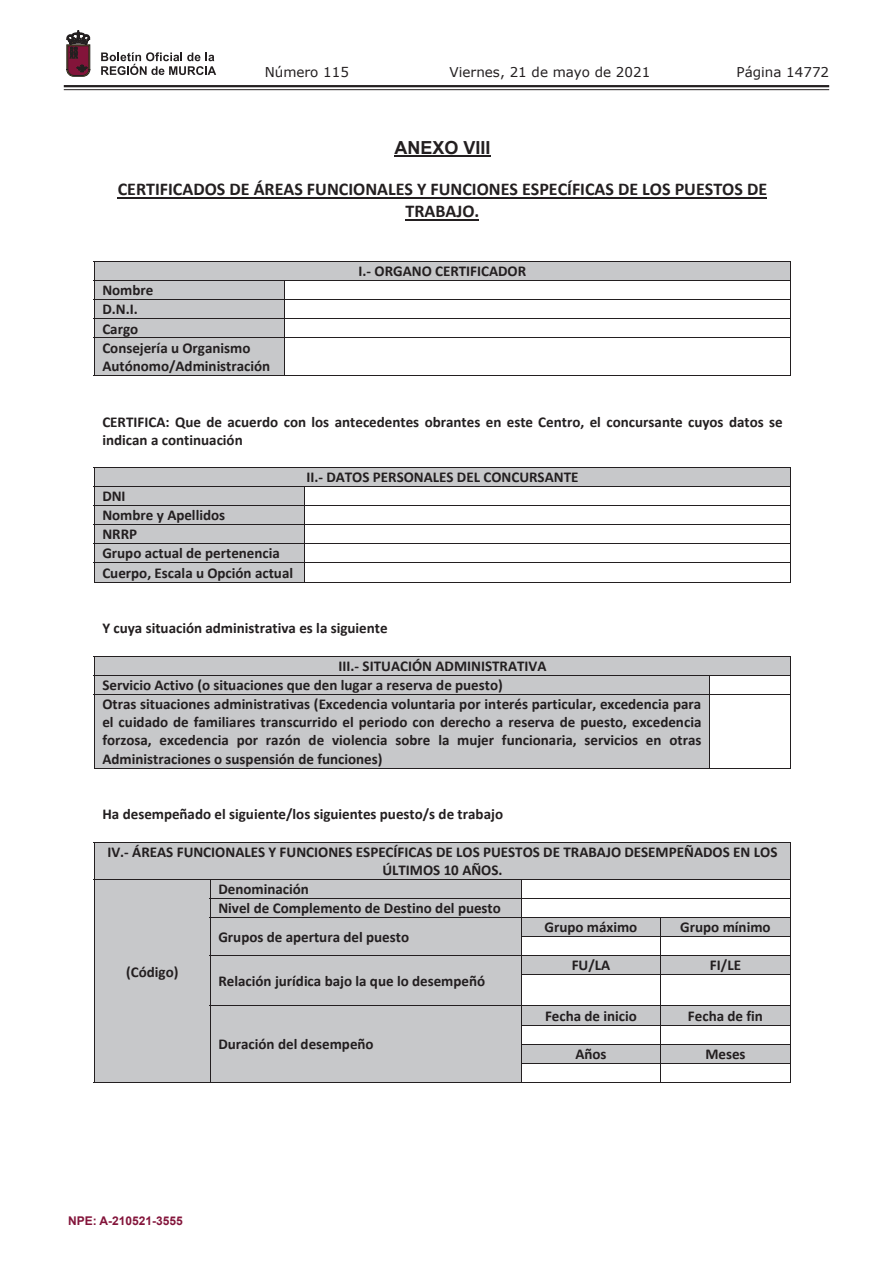
<style>
.page{position:relative;width:893px;height:1263px;background:#fff}
.page>*{position:absolute;margin:0;border:0;box-sizing:border-box;transform-origin:0 0}
.t1{font:700 18px/21.9px "Calibri";color:#231f20;text-align:center}
.t2{font:700 18px "Arial";color:#231f20}
.t3{font:700 15px/19px "Calibri";color:#231f20}
.t4{font:13.5px "Verdana";color:#231f20}
.t5{font:700 12px "Arial";color:#83143a}
</style>
<div class="page">
<hr style="left:64px;top:85px;width:765px;height:2px;background:#231f20">
<hr style="left:64px;top:89px;width:765px;height:1px;background:#231f20">
<svg style="left:101px;top:52px;width:115px;height:23px"></svg>
<svg style="left:67px;top:31px;width:23px;height:45px"></svg>
<hr style="left:394px;top:155px;width:96px;height:2px;background:#231f20">
<hr style="left:118px;top:197px;width:649px;height:1px;background:#231f20">
<hr style="left:405px;top:219px;width:74px;height:1px;background:#231f20">
<div style="left:95px;top:262px;width:695px;height:18px;background:#c7c8ca"></div>
<hr style="left:94px;top:261px;width:697px;height:1px;background:#231f20">
<div style="left:95px;top:281px;width:189px;height:18px;background:#c7c8ca"></div>
<hr style="left:94px;top:280px;width:697px;height:1px;background:#231f20">
<div style="left:95px;top:300px;width:189px;height:18px;background:#c7c8ca"></div>
<hr style="left:94px;top:299px;width:697px;height:1px;background:#231f20">
<div style="left:95px;top:319px;width:189px;height:19px;background:#c7c8ca"></div>
<hr style="left:94px;top:318px;width:697px;height:1px;background:#231f20">
<svg style="left:94px;top:262px;width:1px;height:76px"></svg>
<svg style="left:284px;top:281px;width:1px;height:57px"></svg>
<svg style="left:790px;top:262px;width:1px;height:76px"></svg>
<div style="left:95px;top:338px;width:189px;height:37px;background:#c7c8ca"></div>
<hr style="left:94px;top:338px;width:697px;height:1px;background:#231f20">
<hr style="left:94px;top:338px;width:1px;height:38px;background:#231f20">
<hr style="left:94px;top:375px;width:190px;height:1px;background:#231f20">
<hr style="left:284px;top:338px;width:1px;height:38px;background:#231f20">
<hr style="left:285px;top:375px;width:505px;height:1px;background:#231f20">
<hr style="left:790px;top:338px;width:1px;height:38px;background:#231f20">
<div style="left:95px;top:468px;width:695px;height:18px;background:#c7c8ca"></div>
<hr style="left:94px;top:467px;width:697px;height:1px;background:#231f20">
<div style="left:95px;top:487px;width:209px;height:18px;background:#c7c8ca"></div>
<hr style="left:94px;top:486px;width:697px;height:1px;background:#231f20">
<div style="left:95px;top:506px;width:209px;height:18px;background:#c7c8ca"></div>
<hr style="left:94px;top:505px;width:697px;height:1px;background:#231f20">
<div style="left:95px;top:525px;width:209px;height:18px;background:#c7c8ca"></div>
<hr style="left:94px;top:524px;width:697px;height:1px;background:#231f20">
<div style="left:95px;top:544px;width:209px;height:19px;background:#c7c8ca"></div>
<hr style="left:94px;top:543px;width:697px;height:1px;background:#231f20">
<div style="left:95px;top:563px;width:209px;height:19px;background:#c7c8ca"></div>
<hr style="left:94px;top:563px;width:697px;height:1px;background:#231f20">
<svg style="left:94px;top:468px;width:1px;height:114px"></svg>
<hr style="left:94px;top:582px;width:210px;height:1px;background:#231f20">
<svg style="left:304px;top:487px;width:1px;height:95px"></svg>
<hr style="left:305px;top:582px;width:485px;height:1px;background:#231f20">
<svg style="left:790px;top:468px;width:1px;height:115px"></svg>
<div style="left:102px;top:656px;width:681px;height:19px;background:#c7c8ca"></div>
<hr style="left:94px;top:656px;width:697px;height:1px;background:#231f20">
<div style="left:95px;top:675px;width:614px;height:19px;background:#c7c8ca"></div>
<hr style="left:94px;top:675px;width:697px;height:1px;background:#231f20">
<svg style="left:94px;top:657px;width:1px;height:37px"></svg>
<svg style="left:709px;top:676px;width:1px;height:18px"></svg>
<svg style="left:790px;top:657px;width:1px;height:37px"></svg>
<div style="left:95px;top:694px;width:614px;height:74px;background:#c7c8ca"></div>
<hr style="left:94px;top:694px;width:697px;height:1px;background:#231f20">
<hr style="left:94px;top:694px;width:1px;height:74px;background:#231f20">
<hr style="left:94px;top:768px;width:615px;height:1px;background:#231f20">
<hr style="left:709px;top:694px;width:1px;height:74px;background:#231f20">
<hr style="left:710px;top:768px;width:80px;height:1px;background:#231f20">
<hr style="left:790px;top:694px;width:1px;height:74px;background:#231f20">
<div style="left:102px;top:842px;width:681px;height:19px;background:#c7c8ca"></div>
<div style="left:102px;top:861px;width:681px;height:18px;background:#c7c8ca"></div>
<hr style="left:94px;top:842px;width:697px;height:1px;background:#231f20">
<hr style="left:94px;top:842px;width:1px;height:37px;background:#231f20">
<hr style="left:790px;top:842px;width:1px;height:37px;background:#231f20">
<div style="left:95px;top:880px;width:115px;height:202px;background:#c7c8ca"></div>
<div style="left:211px;top:880px;width:310px;height:18px;background:#c7c8ca"></div>
<hr style="left:94px;top:879px;width:697px;height:1px;background:#231f20">
<div style="left:211px;top:899px;width:310px;height:18px;background:#c7c8ca"></div>
<hr style="left:210px;top:898px;width:581px;height:1px;background:#231f20">
<div style="left:211px;top:918px;width:310px;height:37px;background:#c7c8ca"></div>
<div style="left:522px;top:918px;width:138px;height:18px;background:#c7c8ca"></div>
<div style="left:661px;top:918px;width:129px;height:18px;background:#c7c8ca"></div>
<hr style="left:210px;top:917px;width:581px;height:1px;background:#231f20">
<hr style="left:521px;top:936px;width:270px;height:1px;background:#231f20">
<div style="left:211px;top:956px;width:310px;height:49px;background:#c7c8ca"></div>
<div style="left:522px;top:956px;width:138px;height:18px;background:#c7c8ca"></div>
<div style="left:661px;top:956px;width:129px;height:18px;background:#c7c8ca"></div>
<hr style="left:210px;top:955px;width:581px;height:1px;background:#231f20">
<svg style="left:521px;top:880px;width:1px;height:94px"></svg>
<svg style="left:660px;top:918px;width:1px;height:56px"></svg>
<svg style="left:790px;top:880px;width:1px;height:94px"></svg>
<svg style="left:94px;top:880px;width:1px;height:95px"></svg>
<svg style="left:210px;top:880px;width:1px;height:95px"></svg>
<hr style="left:521px;top:974px;width:270px;height:1px;background:#231f20">
<hr style="left:94px;top:975px;width:1px;height:30px;background:#231f20">
<hr style="left:210px;top:975px;width:1px;height:30px;background:#231f20">
<hr style="left:521px;top:975px;width:1px;height:30px;background:#231f20">
<hr style="left:660px;top:975px;width:1px;height:30px;background:#231f20">
<hr style="left:790px;top:975px;width:1px;height:30px;background:#231f20">
<div style="left:211px;top:1006px;width:310px;height:76px;background:#c7c8ca"></div>
<div style="left:522px;top:1006px;width:138px;height:19px;background:#c7c8ca"></div>
<div style="left:661px;top:1006px;width:129px;height:19px;background:#c7c8ca"></div>
<hr style="left:210px;top:1005px;width:581px;height:1px;background:#231f20">
<hr style="left:521px;top:1025px;width:270px;height:1px;background:#231f20">
<div style="left:522px;top:1044px;width:138px;height:19px;background:#c7c8ca"></div>
<div style="left:661px;top:1044px;width:129px;height:19px;background:#c7c8ca"></div>
<hr style="left:521px;top:1044px;width:270px;height:1px;background:#231f20">
<hr style="left:521px;top:1063px;width:270px;height:1px;background:#231f20">
<svg style="left:94px;top:1005px;width:1px;height:77px"></svg>
<hr style="left:94px;top:1082px;width:116px;height:1px;background:#231f20">
<svg style="left:210px;top:1006px;width:1px;height:76px"></svg>
<hr style="left:211px;top:1082px;width:310px;height:1px;background:#231f20">
<svg style="left:521px;top:1006px;width:1px;height:76px"></svg>
<hr style="left:522px;top:1082px;width:138px;height:1px;background:#231f20">
<svg style="left:660px;top:1006px;width:1px;height:76px"></svg>
<hr style="left:661px;top:1082px;width:129px;height:1px;background:#231f20">
<svg style="left:790px;top:1006px;width:1px;height:77px"></svg>
<p class="t4" style="left:265px;top:62px;width:86px">Número 115</p>
<p class="t4" style="left:450px;top:62px;width:202px">Viernes, 21 de mayo de 2021</p>
<p class="t4" style="left:736px;top:62px;width:94px">Página 14772</p>
<p class="t2" style="left:394px;top:134px;width:98px">ANEXO VIII</p>
<p class="t1" style="left:118px;top:178px;width:651px">CERTIFICADOS DE ÁREAS FUNCIONALES Y FUNCIONES ESPECÍFICAS DE LOS PUESTOS DE<br>TRABAJO.</p>
<p class="t3" style="left:102px;top:281px;width:169px">Nombre<br>D.N.I.<br>Cargo<br>Consejería u Organismo<br>Autónomo/Administración</p>
<p class="t3" style="left:359px;top:262px;width:169px">I.‐ ORGANO CERTIFICADOR</p>
<p class="t3" style="left:102px;top:412px;width:682px;line-height:18.3px">CERTIFICA: Que de acuerdo con los antecedentes obrantes en este Centro, el concursante cuyos datos se indican a continuación</p>
<p class="t3" style="left:306px;top:467px;width:274px">II.‐ DATOS PERSONALES DEL CONCURSANTE</p>
<p class="t3" style="left:102px;top:487px;width:192px">DNI<br>Nombre y Apellidos<br>NRRP<br>Grupo actual de pertenencia<br>Cuerpo, Escala u Opción actual</p>
<p class="t3" style="left:102px;top:619px;width:287px">Y cuya situación administrativa es la siguiente</p>
<p class="t3" style="left:102px;top:656px;width:601px;line-height:18.6px;text-indent:236px">III.‐ SITUACIÓN ADMINISTRATIVA<br>Servicio Activo (o situaciones que den lugar a reserva de puesto)<br>Otras situaciones administrativas (Excedencia voluntaria por interés particular, excedencia para el cuidado de familiares transcurrido el periodo con derecho a reserva de puesto, excedencia forzosa, excedencia por razón de violencia sobre la mujer funcionaria, servicios en otras Administraciones o suspensión de funciones)</p>
<p class="t3" style="left:102px;top:805px;width:402px">Ha desempeñado el siguiente/los siguientes puesto/s de trabajo</p>
<p class="t3" style="left:107px;top:842px;width:671px;line-height:18.3px;text-align:center">IV.‐ ÁREAS FUNCIONALES Y FUNCIONES ESPECÍFICAS DE LOS PUESTOS DE TRABAJO DESEMPEÑADOS EN LOS<br>ÚLTIMOS 10 AÑOS.</p>
<p class="t3" style="left:126px;top:962px;width:54px">(Código)</p>
<p class="t3" style="left:218px;top:879px;width:284px">Denominación<br>Nivel de Complemento de Destino del puesto</p>
<p class="t3" style="left:218px;top:927px;width:192px">Grupos de apertura del puesto</p>
<p class="t3" style="left:218px;top:971px;width:268px">Relación jurídica bajo la que lo desempeñó</p>
<p class="t3" style="left:218px;top:1034px;width:157px">Duración del desempeño</p>
<p class="t3" style="left:544px;top:917px;width:94px">Grupo máximo</p>
<p class="t3" style="left:680px;top:917px;width:92px">Grupo mínimo</p>
<p class="t3" style="left:572px;top:956px;width:40px">FU/LA</p>
<p class="t3" style="left:710px;top:956px;width:33px">FI/LE</p>
<p class="t3" style="left:545px;top:1006px;width:93px">Fecha de inicio</p>
<p class="t3" style="left:688px;top:1006px;width:77px">Fecha de fin</p>
<p class="t3" style="left:575px;top:1044px;width:33px">Años</p>
<p class="t3" style="left:705px;top:1044px;width:42px">Meses</p>
<p class="t5" style="left:68px;top:1212px;width:116px">NPE: A-210521-3555</p>
</div>
